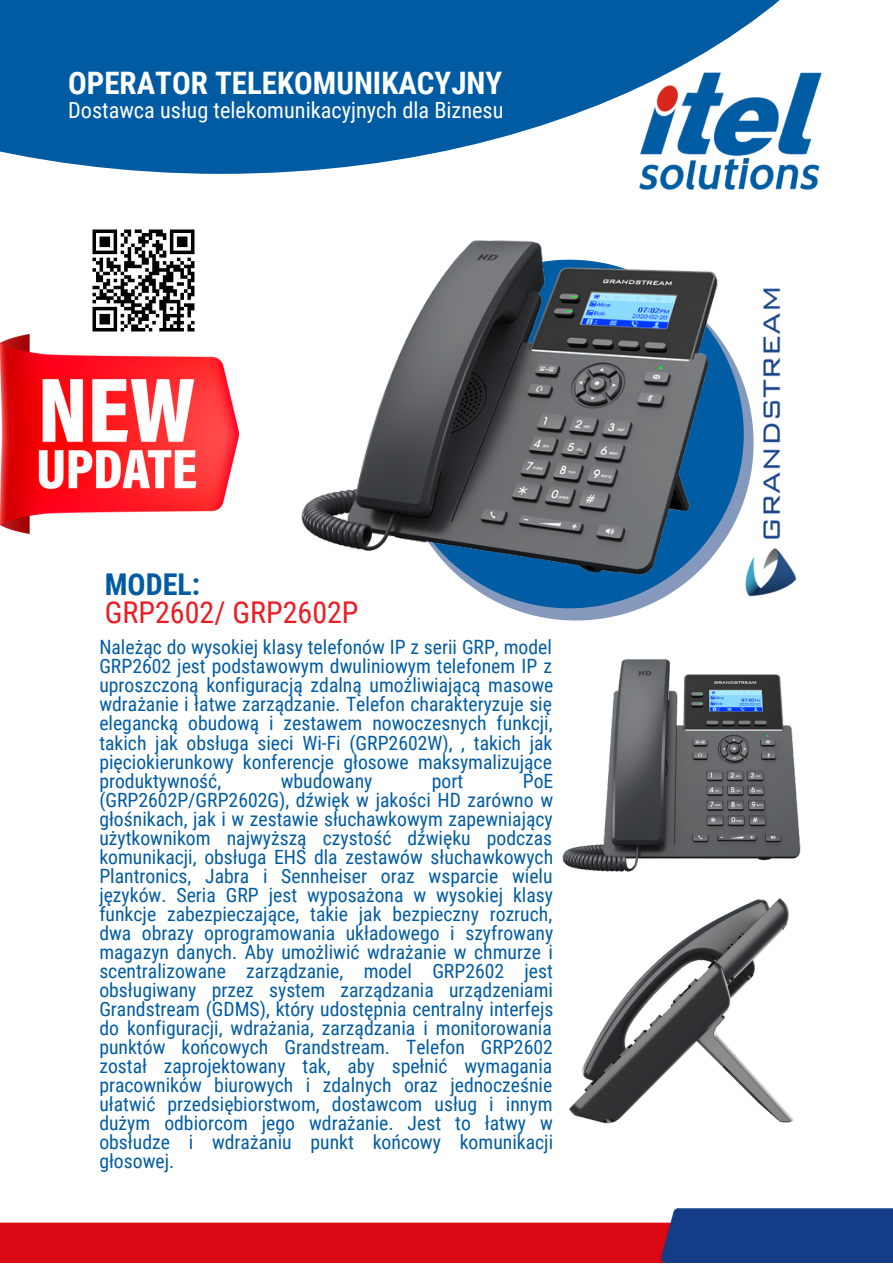
<style>
.page{position:relative;width:893px;height:1264px;background:#fff}
.page>*{position:absolute;margin:0;border:0;box-sizing:border-box;transform-origin:0 0}
.t1{font:700 30.9px "Roboto Condensed";color:#fff}
.t2{font:30px "Roboto Condensed";color:#ed1c24}
.t3{font:700 30px "Roboto Condensed";color:#005ba3}
.t4{font:22.35px "Roboto Condensed";color:#fff}
.t5{font:19.65px/19px "Roboto Condensed";color:#005ca3;text-align:justify}
</style>
<div class="page">
<svg style="left:0;top:0;width:780px;height:174px;background:#2070ae"></svg>
<img style="left:637px;top:70px;width:185px;height:120px">
<img style="left:0;top:1208px;width:892px;height:54px">
<img style="left:726px;top:288px;width:71px;height:309px">
<img style="left:0;top:334px;width:238px;height:199px">
<img style="left:89px;top:229px;width:108px;height:106px">
<img style="left:562px;top:659px;width:239px;height:465px">
<img style="left:301px;top:240px;width:425px;height:381px">
<h1 class="t1" style="left:68px;top:65px;width:435px">OPERATOR TELEKOMUNIKACYJNY</h1>
<p class="t4" style="left:68px;top:97px;width:437px">Dostawca usług telekomunikacyjnych dla Biznesu</p>
<h2 class="t3" style="left:105px;top:567px;width:97px">MODEL:</h2>
<h2 class="t2" style="left:105px;top:595px;width:255px">GRP2602/ GRP2602P</h2>
<p class="t5" style="left:99px;top:638px;width:455px">Należąc do wysokiej klasy telefonów IP z serii GRP, model GRP2602 jest podstawowym dwuliniowym telefonem IP z uproszczoną konfiguracją zdalną umożliwiającą masowe wdrażanie i łatwe zarządzanie. Telefon charakteryzuje się elegancką obudową i zestawem nowoczesnych funkcji, takich jak obsługa sieci Wi-Fi (GRP2602W), , takich jak pięciokierunkowy konferencje głosowe maksymalizujące produktywność,</p>
<p class="t5" style="left:281px;top:771px;width:93px">wbudowany</p>
<p class="t5" style="left:432px;top:771px;width:33px">port</p>
<p class="t5" style="left:99px;top:771px;width:455px;text-indent:423px">PoE (GRP2602P/GRP2602G), dźwięk w jakości HD zarówno w głośnikach, jak i w zestawie słuchawkowym zapewniający użytkownikom najwyższą czystość dźwięku podczas komunikacji, obsługa EHS dla zestawów słuchawkowych Plantronics, Jabra i Sennheiser oraz wsparcie wielu języków. Seria GRP jest wyposażona w wysokiej klasy funkcje zabezpieczające, takie jak bezpieczny rozruch, dwa obrazy oprogramowania układowego i szyfrowany magazyn danych. Aby umożliwić wdrażanie w chmurze i scentralizowane zarządzanie, model GRP2602 jest obsługiwany przez system zarządzania urządzeniami Grandstream (GDMS), który udostępnia centralny interfejs do konfiguracji, wdrażania, zarządzania i monitorowania punktów końcowych Grandstream. Telefon GRP2602 został zaprojektowany tak, aby spełnić wymagania pracowników biurowych i zdalnych oraz jednocześnie ułatwić przedsiębiorstwom, dostawcom usług i innym dużym odbiorcom jego wdrażanie. Jest to łatwy w obsłudze i wdrażaniu punkt końcowy komunikacji głosowej.</p>
</div>
